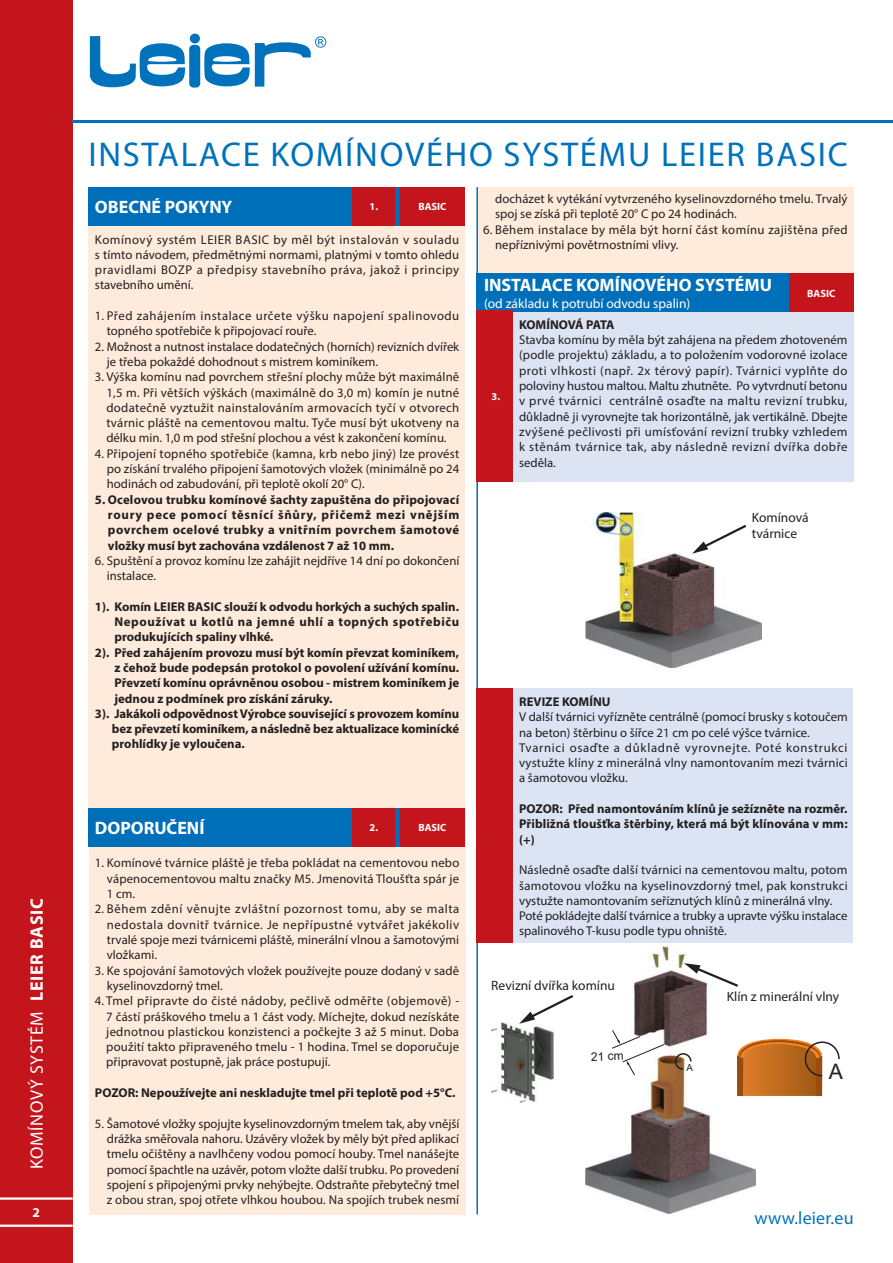
<style>
.page{position:relative;width:893px;height:1263px;background:#fff}
.page>*{position:absolute;margin:0;border:0;box-sizing:border-box;transform-origin:0 0}
.t1{font:34.5px "Myriad Pro";letter-spacing:.05em;color:#0072bc}
.t2{font:21.3px "Arial";color:#231f20}
.t3{font:700 18px "Myriad Pro";color:#fff}
.t4{font:18px "Myriad Pro";letter-spacing:.04em;color:#fff}
.t5{font:18px "Myriad Pro";letter-spacing:.01em;color:#0072bc}
.t6{font:13.5px/15.3px "Myriad Pro";color:#231f20}
.t7{font:13.5px "Myriad Pro";color:#fff}
.t8{font:700 13.5px "Myriad Pro";color:#fff}
.t9{font:12.75px/15.3px "Myriad Pro";color:#231f20;text-align:justify}
.t10{font:700 12.75px/15.3px "Myriad Pro";color:#231f20;text-align:justify}
.t11{font:12.75px/15.3px "Myriad Pro";letter-spacing:.035em;color:#231f20}
.t12{font:12.75px/15.3px "Myriad Pro";letter-spacing:.03em;color:#231f20}
.t13{font:700 12.75px "Myriad Pro";letter-spacing:.045em;color:#231f20}
.t14{font:700 12.75px "Myriad Pro";letter-spacing:-.02em;color:#231f20}
.t15{font:12px "Arial";color:#231f20}
.t16{font:700 10.5px "Myriad Pro";color:#fff}
.t17{font:9.75px "Arial";color:#231f20}
.s1{font-weight:700}
</style>
<div class="page">
<div style="left:0;top:0;width:72px;height:1263px;background:#c4151c"></div>
<svg style="left:89px;top:34px;width:237px;height:54px"></svg>
<hr style="left:0;top:1197px;width:73px;height:3px;background:#fff">
<hr style="left:0;top:1224px;width:73px;height:3px;background:#fff">
<hr style="left:72px;top:121px;width:821px;height:2px;background:#0072bc">
<div style="left:88px;top:187px;width:377px;height:621px;background:#ffebdb"></div>
<div style="left:88px;top:187px;width:312px;height:38px;background:#006fba"></div>
<div style="left:400px;top:187px;width:65px;height:38px;background:#c4151c"></div>
<div style="left:89px;top:809px;width:377px;height:405px;background:#ffebdb"></div>
<hr style="left:476px;top:187px;width:2px;height:1027px;background:#006fba">
<div style="left:478px;top:187px;width:376px;height:86px;background:#ffebdb"></div>
<div style="left:477px;top:274px;width:377px;height:208px;background:#dce4f4"></div>
<div style="left:476px;top:273px;width:313px;height:39px;background:#006fba"></div>
<div style="left:789px;top:273px;width:65px;height:39px;background:#c4151c"></div>
<div style="left:476px;top:310px;width:37px;height:172px;background:#c4151c"></div>
<div style="left:476px;top:688px;width:377px;height:254px;background:#dce4f4"></div>
<div style="left:476px;top:688px;width:37px;height:254px;background:#c4151c"></div>
<div style="left:352px;top:187px;width:43px;height:38px;background:#c4151c"></div>
<div style="left:88px;top:808px;width:312px;height:38px;background:#006fba"></div>
<div style="left:400px;top:808px;width:65px;height:38px;background:#c4151c"></div>
<div style="left:352px;top:808px;width:43px;height:38px;background:#c4151c"></div>
<img style="left:586px;top:512px;width:175px;height:156px">
<svg style="left:692px;top:523px;width:57px;height:31px"></svg>
<img style="left:585px;top:947px;width:171px;height:266px">
<img style="left:491px;top:1022px;width:63px;height:80px">
<svg style="left:737px;top:1039px;width:103px;height:57px"></svg>
<svg style="left:674px;top:1052px;width:18px;height:18px"></svg>
<svg style="left:519px;top:963px;width:222px;height:61px"></svg>
<svg style="left:611px;top:1030px;width:54px;height:46px"></svg>
<h1 class="t1" style="left:88px;top:138px;width:761px">INSTALACE KOMÍNOVÉHO SYSTÉMU LEIER BASIC</h1>
<h3 class="t3" style="left:95px;top:197px;width:139px">OBECNÉ POKYNY</h3>
<p class="t9" style="left:95px;top:232px;width:366px">Komínový systém LEIER BASIC by měl být instalován v souladu s tímto návodem, předmětnými normami, platnými v tomto ohledu pravidlami BOZP a předpisy stavebního práva, jakož i principy stavebního umění.</p>
<p class="t11" style="left:107px;top:308px;width:354px;text-indent:-12px">1. Před zahájením instalace určete výšku napojení spalinovodu topného spotřebiče k připojovací rouře.</p>
<p class="t9" style="left:107px;top:339px;width:354px;text-indent:-12px">2. Možnost a nutnost instalace dodatečných (horních) revizních dvířek je třeba pokaždé dohodnout s mistrem kominíkem.</p>
<p class="t9" style="left:106px;top:370px;width:354px;text-indent:-11px">3. Výška komínu nad povrchem střešní plochy může být maximálně 1,5 m. Při větších výškách (maximálně do 3,0 m) komín je nutné dodatečně vyztužit nainstalováním armovacích tyčí v otvorech tvárnic pláště na cementovou maltu. Tyče musí být ukotveny na délku min. 1,0 m pod střešní plochou a vést k zakončení komínu.</p>
<p class="t9" style="left:107px;top:446px;width:354px;text-indent:-12px">4. Připojení topného spotřebiče (kamna, krb nebo jiný) lze provést po získání trvalého připojení šamotových vložek (minimálně po 24 hodinách od zabudování, při teplotě okolí 20° C).</p>
<p class="t10" style="left:108px;top:492px;width:353px;text-indent:-13px">5. Ocelovou trubku komínové šachty zapuštěna do připojovací roury pece pomocí těsnící šňůry, přičemž mezi vnějším povrchem ocelové trubky a vnitřním povrchem šamotové vložky musí byt zachována vzdálenost 7 až 10 mm.</p>
<p class="t9" style="left:107px;top:553px;width:354px;text-indent:-12px">6. Spuštění a provoz komínu lze zahájit nejdříve 14 dní po dokončení instalace.</p>
<p class="t10" style="left:95px;top:599px;width:366px">1). Komín LEIER BASIC slouží k odvodu horkých a suchých spalin.</p>
<p class="t13" style="left:115px;top:615px;width:346px">Nepoužívat u kotlů na jemné uhlí a topných spotřebiču</p>
<p class="t10" style="left:115px;top:629px;width:161px">produkujících spaliny vlhké.</p>
<p class="t10" style="left:95px;top:645px;width:366px">2). Před zahájením provozu musí být komín převzat kominíkem,</p>
<p class="t10" style="left:115px;top:660px;width:346px">z čehož bude podepsán protokol o povolení užívání komínu.</p>
<p class="t10" style="left:115px;top:675px;width:346px">Převzetí komínu oprávněnou osobou - mistrem kominíkem je</p>
<p class="t10" style="left:115px;top:691px;width:220px">jednou z podmínek pro získání záruky.</p>
<p class="t10" style="left:95px;top:706px;width:366px">3). Jakákoli odpovědnost Výrobce související s provozem komínu</p>
<p class="t10" style="left:112px;top:721px;width:349px">bez převzetí kominíkem, a následně bez aktualizace kominícké</p>
<p class="t10" style="left:112px;top:736px;width:134px">prohlídky je vyloučena.</p>
<p class="t9" style="left:495px;top:192px;width:354px">docházet k vytékání vytvrzeného kyselinovzdorného tmelu. Trvalý spoj se získá při teplotě 20° C po 24 hodinách.</p>
<p class="t12" style="left:495px;top:222px;width:354px;text-indent:-12px">6. Během instalace by měla být horní část komínu zajištěna před nepříznivými povětrnostními vlivy.</p>
<h3 class="t3" style="left:484px;top:275px;width:289px">INSTALACE KOMÍNOVÉHO SYSTÉMU</h3>
<p class="t7" style="left:484px;top:296px;width:208px">(od základu k potrubí odvodu spalin)</p>
<p class="t16" style="left:418px;top:201px;width:30px">BASIC</p>
<p class="t16" style="left:369px;top:201px;width:10px">1.</p>
<p class="t16" style="left:807px;top:287px;width:30px">BASIC</p>
<p class="t14" style="left:519px;top:318px;width:97px">KOMÍNOVÁ PATA</p>
<p class="t9" style="left:519px;top:333px;width:330px">Stavba komínu by měla být zahájena na předem zhotoveném (podle projektu) základu, a to položením vodorovné izolace proti vlhkosti (např. 2x térový papír). Tvárnici vyplňte do poloviny hustou maltou. Maltu zhutněte. Po vytvrdnutí betonu v prvé tvárnici centrálně osaďte na maltu revizní trubku, důkladně ji vyrovnejte tak horizontálně, jak vertikálně. Dbejte zvýšené pečlivosti při umísťování revizní trubky vzhledem k stěnám tvárnice tak, aby následně revizní dvířka dobře seděla.</p>
<p class="t16" style="left:492px;top:390px;width:10px">3.</p>
<p class="t6" style="left:752px;top:510px;width:58px">Komínová tvárnice</p>
<p class="t10" style="left:519px;top:694px;width:93px">REVIZE KOMÍNU</p>
<p class="t9" style="left:519px;top:710px;width:330px;text-align:left">V další tvárnici vyřízněte centrálně (pomocí brusky s kotoučem na beton) štěrbinu o šířce 21 cm po celé výšce tvárnice.<br>Tvarnici osaďte a důkladně vyrovnejte. Poté konstrukci vystužte klíny z minerálná vlny namontovaním mezi tvárnici a šamotovou vložku.</p>
<p class="t10" style="left:519px;top:801px;width:330px">POZOR: Před namontováním klínů je sežízněte na rozměr.<br>Přibližná tloušťka štěrbiny, která má být klínována v mm: (+)</p>
<p class="t9" style="left:519px;top:863px;width:330px;text-align:left">Následně osaďte další tvárnici na cementovou maltu, potom šamotovou vložku na kyselinovzdorný tmel, pak konstrukci vystužte namontovaním seříznutých klínů z minerálná vlny.<br>Poté pokládejte další tvárnice a trubky a upravte výšku instalace spalinového T-kusu podle typu ohniště.</p>
<h3 class="t3" style="left:95px;top:818px;width:111px">DOPORUČENÍ</h3>
<p class="t16" style="left:369px;top:822px;width:10px">2.</p>
<p class="t16" style="left:418px;top:822px;width:30px">BASIC</p>
<p class="t9" style="left:107px;top:856px;width:354px;text-indent:-12px">1. Komínové tvárnice pláště je třeba pokládat na cementovou nebo vápenocementovou maltu značky M5. Jmenovitá Tloušťta spár je 1 cm.</p>
<p class="t9" style="left:107px;top:902px;width:354px;text-indent:-12px">2. Během zdění věnujte zvláštní pozornost tomu, aby se malta nedostala dovnitř tvárnice. Je nepřípustné vytvářet jakékoliv trvalé spoje mezi tvárnicemi pláště, minerální vlnou a šamotovými vložkami.</p>
<p class="t9" style="left:107px;top:963px;width:354px;text-indent:-12px">3. Ke spojování šamotových vložek používejte pouze dodaný v sadě kyselinovzdorný tmel.</p>
<p class="t9" style="left:106px;top:994px;width:355px;text-indent:-11px">4. Tmel připravte do čisté nádoby, pečlivě odměřte (objemově) - 7 částí práškového tmelu a 1 část vody. Míchejte, dokud nezískáte jednotnou plastickou konzistenci a počkejte 3 až 5 minut. Doba použití takto připraveného tmelu - 1 hodina. Tmel se doporučuje připravovat postupně, jak práce postupují.</p>
<p class="t10" style="left:95px;top:1085px;width:362px">POZOR: Nepoužívejte ani neskladujte tmel při teplotě pod +5°C.</p>
<p class="t9" style="left:107px;top:1116px;width:354px;text-indent:-12px">5. Šamotové vložky spojujte kyselinovzdorným tmelem tak, aby vnější drážka směřovala nahoru. Uzávěry vložek by měly být před aplikací tmelu očištěny a navlhčeny vodou pomocí houby. Tmel nanášejte pomocí špachtle na uzávěr, potom vložte další trubku. Po provedení spojení s připojenými prvky nehýbejte. Odstraňte přebytečný tmel z obou stran, spoj otřete vlhkou houbou. Na spojích trubek nesmí</p>
<h3 class="t4" style="left:28px;top:1169px;width:273px;rotate:-90deg">KOMÍNOVÝ SYSTÉM <span class="s1">LEIER BASIC</span></h3>
<p class="t6" style="left:491px;top:978px;width:125px">Revizní dvířka komínu</p>
<p class="t6" style="left:727px;top:990px;width:114px">Klín z minerální vlny</p>
<p class="t15" style="left:591px;top:1050px;width:34px;rotate:-2deg">21 cm</p>
<h2 class="t2" style="left:829px;top:1059px;width:16px">A</h2>
<p class="t17" style="left:687px;top:1062px;width:8px">A</p>
<p class="t8" style="left:32px;top:1205px;width:9px">2</p>
<h3 class="t5" style="left:754px;top:1209px;width:101px">www.leier.eu</h3>
</div>
